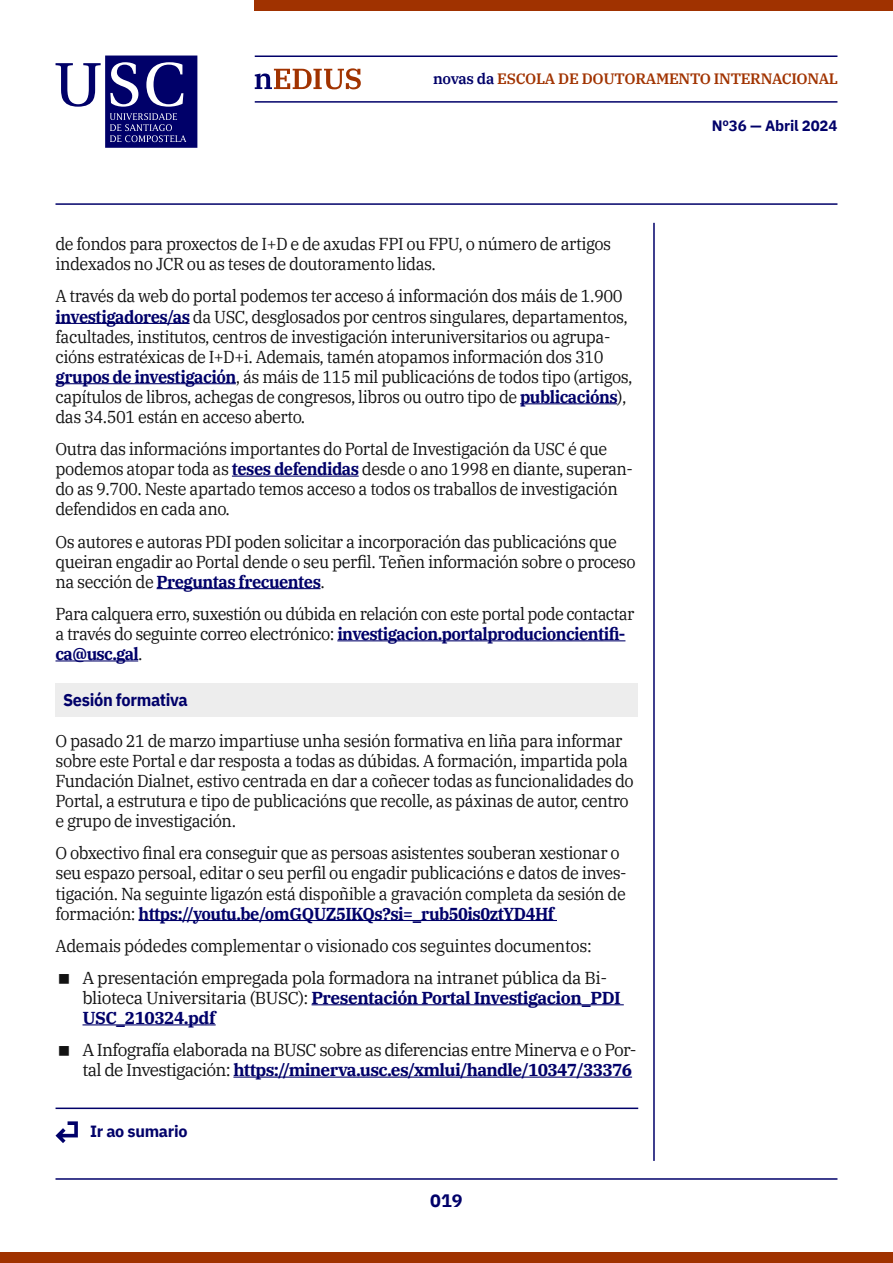
<style>
.page{position:relative;width:893px;height:1263px;background:#fff}
.page>*{position:absolute;margin:0;border:0;box-sizing:border-box;transform-origin:0 0}
.t1{font:700 18px "IBM Plex Sans";color:#000069}
.t2{font:17.25px/20.1px "IBM Plex Serif";letter-spacing:-.03em;color:#121212;scale:.95 1}
.t3{font:17.25px/20.1px "IBM Plex Serif";letter-spacing:-.03em;color:#121212}
.t4{font:700 17.25px/20.1px "IBM Plex Serif";letter-spacing:-.03em;color:#000069}
.t5{font:700 17.25px "IBM Plex Sans";letter-spacing:-.02em;color:#000069;scale:.95 1}
.t6{font:700 16.2px "IBM Plex Sans";letter-spacing:-.02em;color:#000069}
.t7{font:600 15px "IBM Plex Serif";letter-spacing:-.02em;color:#a13300}
.t8{font:700 15px "IBM Plex Sans";letter-spacing:-.01em;color:#000069}
.s1{color:#000069}
.s2{font-weight:700;color:#000069}
.s3{font-weight:400;color:#121212}
</style>
<div class="page">
<hr style="left:255px;top:56px;width:582px;height:1px;background:#000069">
<hr style="left:255px;top:101px;width:582px;height:2px;background:#000069">
<div style="left:255px;top:0;width:638px;height:10px;background:#a03200"></div>
<div style="left:0;top:1252px;width:893px;height:11px;background:#a03200"></div>
<hr style="left:56px;top:203px;width:781px;height:2px;background:#000069">
<hr style="left:56px;top:1107px;width:582px;height:2px;background:#000069">
<svg style="left:56px;top:1121px;width:22px;height:22px"></svg>
<hr style="left:653px;top:223px;width:2px;height:938px;background:#000069">
<hr style="left:56px;top:1178px;width:781px;height:2px;background:#000069">
<svg style="left:255px;top:68px;width:106px;height:21px"></svg>
<svg style="left:56px;top:56px;width:141px;height:92px"></svg>
<div style="left:56px;top:683px;width:582px;height:33px;background:#ededed"></div>
<hr style="left:56px;top:323px;width:134px;height:1px;background:#000069">
<hr style="left:56px;top:383px;width:180px;height:1px;background:#000069">
<hr style="left:520px;top:403px;width:97px;height:1px;background:#000069">
<hr style="left:232px;top:476px;width:127px;height:1px;background:#000069">
<hr style="left:157px;top:588px;width:164px;height:1px;background:#000069">
<hr style="left:337px;top:640px;width:288px;height:1px;background:#000069">
<hr style="left:56px;top:660px;width:82px;height:1px;background:#000069">
<hr style="left:139px;top:920px;width:418px;height:1px;background:#000069">
<hr style="left:312px;top:1004px;width:312px;height:1px;background:#000069">
<hr style="left:82px;top:1024px;width:134px;height:1px;background:#000069">
<hr style="left:233px;top:1076px;width:399px;height:2px;background:#000069">
<p class="t7" style="left:433px;top:67px;width:407px"><span class="s1">novas da</span> ESCOLA DE DOUTORAMENTO INTERNACIONAL</p>
<p class="t8" style="left:712px;top:114px;width:127px">Nº36 — Abril 2024</p>
<p class="t2" style="left:56px;top:233px;width:586px">de fondos para proxectos de I+D e de axudas FPI ou FPU, o número de artigos indexados no JCR ou as teses de doutoramento lidas.</p>
<p class="t2" style="left:56px;top:285px;width:609px">A través da web do portal podemos ter acceso á información dos máis de 1.900 <span class="s2">investigadores/as</span> da USC, desglosados por centros singulares, departamentos, facultades, institutos, centros de investigación interuniversitarios ou agrupa&shy;cións estratéxicas de I+D+i. Ademais, tamén atopamos información dos 310 <span class="s2">grupos de investigación</span>, ás máis de 115 mil publicacións de todos tipo (artigos, capítulos de libros, achegas de congresos, libros ou outro tipo de <span class="s2">publicacións</span>), das 34.501 están en acceso aberto.</p>
<p class="t2" style="left:56px;top:437px;width:609px">Outra das informacións importantes do Portal de Investigación da USC é que podemos atopar toda as <span class="s2">teses defendidas</span> desde o ano 1998 en diante, superan&shy;do as 9.700. Neste apartado temos acceso a todos os traballos de investigación defendidos en cada ano.</p>
<p class="t2" style="left:56px;top:530px;width:612px">Os autores e autoras PDI poden solicitar a incorporación das publicacións que queiran engadir ao Portal dende o seu perfil. Teñen información sobre o proceso na sección de <span class="s2">Preguntas frecuentes</span>.</p>
<p class="t2" style="left:56px;top:602px;width:611px">Para calquera erro, suxestión ou dúbida en relación con este portal pode contactar a través do seguinte correo electrónico: <span class="s2">investigacion.portalproducioncientifi&shy;ca@usc.gal</span>.</p>
<p class="t5" style="left:63px;top:686px;width:133px">Sesión formativa</p>
<p class="t2" style="left:56px;top:729px;width:610px">O pasado 21 de marzo impartiuse unha sesión formativa en liña para informar sobre este Portal e dar resposta a todas as dúbidas. A formación, impartida pola Fundación Dialnet, estivo centrada en dar a coñecer todas as funcionalidades do Portal, a estrutura e tipo de publicacións que recolle, as páxinas de autor, centro e grupo de investigación.</p>
<p class="t2" style="left:56px;top:842px;width:602px">O obxectivo final era conseguir que as persoas asistentes souberan xestionar o seu espazo persoal, editar o seu perfil ou engadir publicacións e datos de inves&shy;tigación. Na seguinte ligazón está dispoñible a gravación completa da sesión de formación: <span class="s2">https://youtu.be/omGQUZ5IKQs?si=_rub50is0ztYD4Hf</span></p>
<p class="t2" style="left:82px;top:928px;width:554px;line-height:32.1px;text-indent:-27px">Ademais pódedes complementar o visionado cos seguintes documentos:<br>A presentación empregada pola formadora na intranet pública da Bi-</p>
<p class="t4" style="left:82px;top:986px;width:540px"><span class="s3">blioteca Universitaria (BUSC):</span> Presentación Portal Investigacion_PDI<br>USC_210324.pdf</p>
<p class="t3" style="left:82px;top:1038px;width:556px">A Infografía elaborada na BUSC sobre as diferencias entre Minerva e o Por&shy;tal de Investigación: <span class="s2">https://minerva.usc.es/xmlui/handle/10347/33376</span></p>
<p class="t6" style="left:90px;top:1118px;width:99px">Ir ao sumario</p>
<p class="t1" style="left:430px;top:1186px;width:34px">019</p>
</div>
